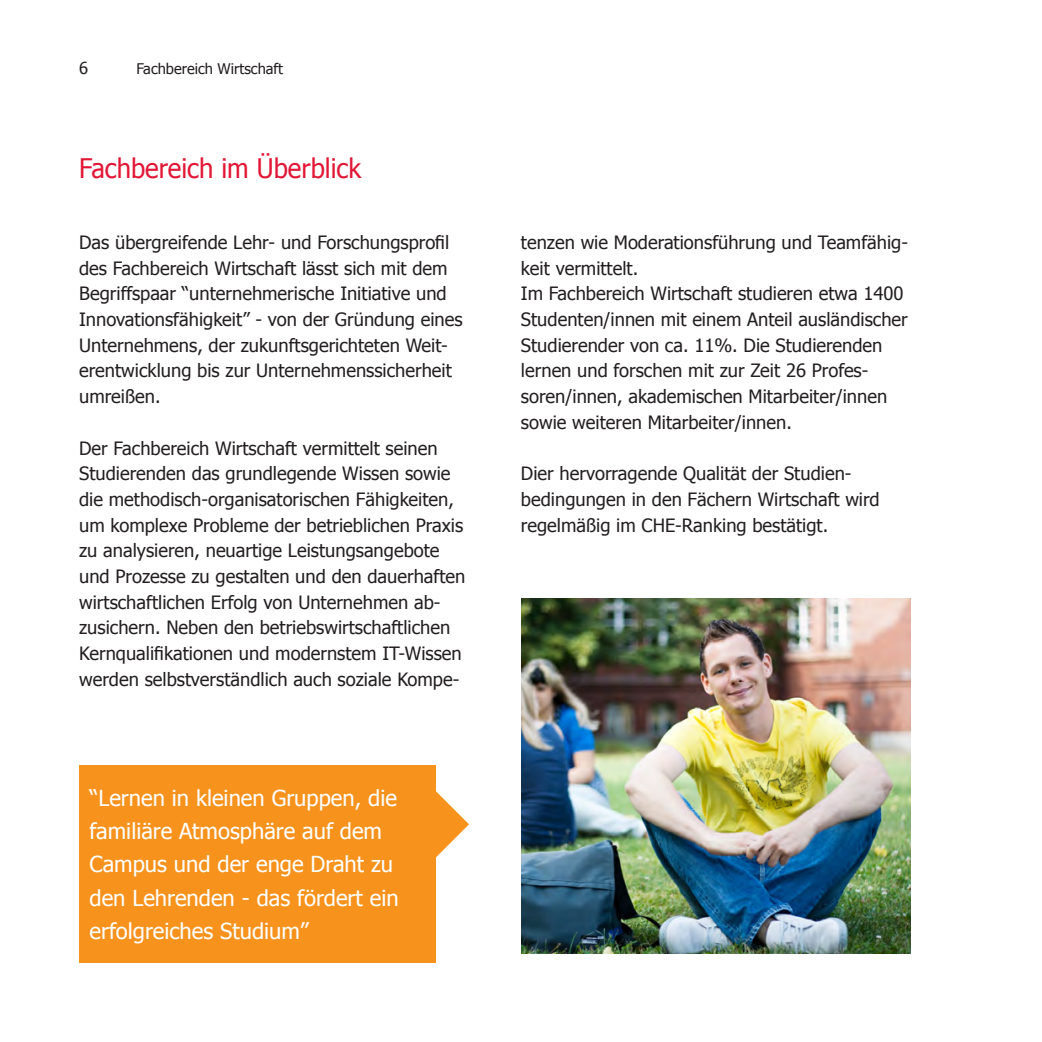
<style>
.page{position:relative;width:1042px;height:1042px;background:#fff}
.page>*{position:absolute;margin:0;border:0;box-sizing:border-box;transform-origin:0 0}
.t1{font:26.95px "Tahoma";color:#e21736;scale:.95 1}
.t2{font:22.05px/33.1px "Tahoma";color:#fff}
.t3{font:18.38px/25.7px "Tahoma";color:#231f20}
.t4{font:16.45px "Tahoma";color:#231f20}
.t5{font:14.7px "Tahoma";color:#231f20}
</style>
<div class="page">
<svg style="left:436px;top:791px;width:33px;height:67px"></svg>
<img style="left:521px;top:599px;width:390px;height:355px">
<div style="left:79px;top:765px;width:357px;height:198px;background:#f7931d"></div>
<p class="t4" style="left:79px;top:57px;width:11px">6</p>
<p class="t5" style="left:136px;top:59px;width:148px">Fachbereich Wirtschaft</p>
<p class="t1" style="left:79px;top:150px;width:298px">Fachbereich im Überblick</p>
<p class="t3" style="left:79px;top:229px;width:385px">Das übergreifende Lehr- und Forschungsprofil des Fachbereich Wirtschaft lässt sich mit dem Begriffspaar “unternehmerische Initiative und Innovationsfähigkeit” - von der Gründung eines Unternehmens, der zukunftsgerichteten Weit&shy;erentwicklung bis zur Unternehmenssicherheit umreißen.</p>
<p class="t3" style="left:79px;top:434px;width:388px">Der Fachbereich Wirtschaft vermittelt seinen Studierenden das grundlegende Wissen sowie die methodisch-organisatorischen Fähigkeiten, um komplexe Probleme der betrieblichen Praxis zu analysieren, neuartige Leistungsangebote und Prozesse zu gestalten und den dauerhaften wirtschaftlichen Erfolg von Unternehmen ab&shy;zusichern. Neben den betriebswirtschaftlichen Kernqualifikationen und modernstem IT-Wissen werden selbstverständlich auch soziale Kompe-</p>
<p class="t2" style="left:90px;top:781px;width:311px">“Lernen in kleinen Gruppen, die familiäre Atmosphäre auf dem<br>Campus und der enge Draht zu den Lehrenden - das fördert ein erfolgreiches Studium”</p>
<p class="t3" style="left:521px;top:229px;width:388px">tenzen wie Moderationsführung und Teamfähig&shy;keit vermittelt.<br>Im Fachbereich Wirtschaft studieren etwa 1400<br>Studenten/innen mit einem Anteil ausländischer Studierender von ca. 11%. Die Studierenden lernen und forschen mit zur Zeit 26 Profes&shy;soren/innen, akademischen Mitarbeiter/innen sowie weiteren Mitarbeiter/innen.</p>
<p class="t3" style="left:521px;top:460px;width:360px">Dier hervorragende Qualität der Studien&shy;bedingungen in den Fächern Wirtschaft wird regelmäßig im CHE-Ranking bestätigt.</p>
</div>
